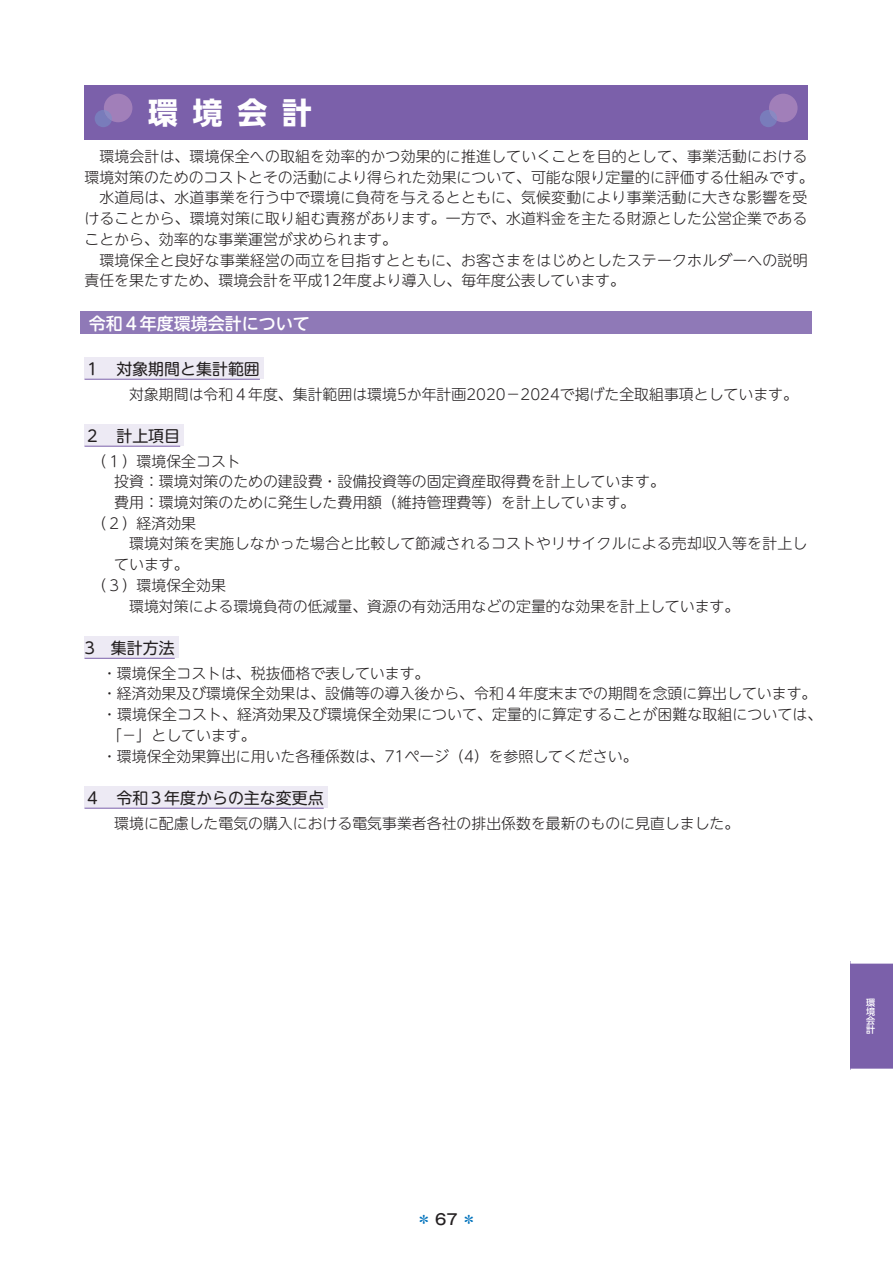
<style>
.page{position:relative;width:893px;height:1263px;background:#fff}
.page>*{position:absolute;margin:0;border:0;box-sizing:border-box;transform-origin:0 0}
.t1{font:700 29.7px "UD Shin Go Pr 6 N";color:#fff}
.t2{font:500 16.95px "UD Shin M Go Pro";color:#fff}
.t3{font:15.9px "UD Shin M Go Pro";color:#231f20}
.t4{font:300 14.85px "UD Shin M Go Pro";color:#231f20}
.t5{font:500 14.85px "Gothic MB101 Pr 6";color:#0072bc}
.t6{font:500 9px/9px "UD Shin Go Pr 6 N";color:#fff;text-align:justify}
.s1{color:#231f20}
</style>
<div class="page">
<div style="left:850px;top:961px;width:43px;height:110px;background:#7b60aa"></div>
<hr style="left:850px;top:959px;width:43px;height:4px;background:#fff">
<hr style="left:850px;top:1069px;width:43px;height:4px;background:#fff">
<div style="left:85px;top:85px;width:723px;height:55px;background:#7b60aa"></div>
<div style="left:104px;top:94px;width:28px;height:28px;background:#a17fb9;border-radius:50%"></div>
<svg style="left:95px;top:110px;width:17px;height:17px"></svg>
<div style="left:769px;top:94px;width:29px;height:28px;background:#a17fb9;border-radius:50%"></div>
<svg style="left:760px;top:110px;width:17px;height:17px"></svg>
<div style="left:80px;top:311px;width:732px;height:23px;background:#8f79b7"></div>
<div style="left:84px;top:357px;width:180px;height:22px;background:#edeaf4"></div>
<hr style="left:84px;top:379px;width:176px;height:1px;background:#7b60aa">
<div style="left:84px;top:424px;width:100px;height:22px;background:#edeaf4"></div>
<hr style="left:84px;top:446px;width:96px;height:1px;background:#7b60aa">
<div style="left:84px;top:636px;width:95px;height:22px;background:#edeaf4"></div>
<hr style="left:84px;top:658px;width:91px;height:1px;background:#7b60aa">
<div style="left:84px;top:786px;width:244px;height:22px;background:#edeaf4"></div>
<hr style="left:84px;top:808px;width:240px;height:1px;background:#7b60aa">
<h1 class="t1" style="left:148px;top:88px;width:165px">環境会計</h1>
<p class="t4" style="left:99px;top:144px;width:709px">環境会計は、環境保全への取組を効率的かつ効果的に推進していくことを目的として、事業活動における</p>
<p class="t4" style="left:84px;top:165px;width:731px">環境対策のためのコストとその活動により得られた効果について、可能な限り定量的に評価する仕組みです。</p>
<p class="t4" style="left:99px;top:186px;width:709px">水道局は、水道事業を行う中で環境に負荷を与えるとともに、気候変動により事業活動に大きな影響を受</p>
<p class="t4" style="left:84px;top:206px;width:724px">けることから、環境対策に取り組む責務があります。一方で、水道料金を主たる財源とした公営企業である</p>
<p class="t4" style="left:84px;top:227px;width:314px">ことから、効率的な事業運営が求められます。</p>
<p class="t4" style="left:99px;top:248px;width:710px">環境保全と良好な事業経営の両立を目指すとともに、お客さまをはじめとしたステークホルダーへの説明</p>
<p class="t4" style="left:84px;top:269px;width:542px">責任を果たすため、環境会計を平成12年度より導入し、毎年度公表しています。</p>
<p class="t2" style="left:89px;top:309px;width:223px">令和４年度環境会計について</p>
<p class="t3" style="left:84px;top:356px;width:177px">１　対象期間と集計範囲</p>
<p class="t4" style="left:99px;top:382px;width:700px">　　対象期間は令和４年度、集計範囲は環境5か年計画2020－2024で掲げた全取組事項としています。</p>
<p class="t3" style="left:84px;top:423px;width:97px">２　計上項目</p>
<p class="t4" style="left:92px;top:449px;width:150px">（１）環境保全コスト</p>
<p class="t4" style="left:114px;top:470px;width:552px">投資：環境対策のための建設費・設備投資等の固定資産取得費を計上しています。</p>
<p class="t4" style="left:114px;top:490px;width:522px">費用：環境対策のために発生した費用額（維持管理費等）を計上しています。</p>
<p class="t4" style="left:92px;top:511px;width:106px">（２）経済効果</p>
<p class="t4" style="left:129px;top:532px;width:680px">環境対策を実施しなかった場合と比較して節減されるコストやリサイクルによる売却収入等を計上し</p>
<p class="t4" style="left:114px;top:552px;width:76px">ています。</p>
<p class="t4" style="left:92px;top:573px;width:135px">（３）環境保全効果</p>
<p class="t4" style="left:129px;top:594px;width:612px">環境対策による環境負荷の低減量、資源の有効活用などの定量的な効果を計上しています。</p>
<p class="t3" style="left:84px;top:635px;width:92px">3　集計方法</p>
<p class="t4" style="left:102px;top:661px;width:329px">・環境保全コストは、税抜価格で表しています。</p>
<p class="t4" style="left:102px;top:682px;width:716px">・経済効果及び環境保全効果は、設備等の導入後から、令和４年度末までの期間を念頭に算出しています。</p>
<p class="t4" style="left:102px;top:702px;width:722px">・環境保全コスト、経済効果及び環境保全効果について、定量的に算定することが困難な取組については、</p>
<p class="t4" style="left:107px;top:723px;width:150px">「－」としています。</p>
<p class="t4" style="left:102px;top:744px;width:537px">・環境保全効果算出に用いた各種係数は、71ページ（4）を参照してください。</p>
<p class="t3" style="left:84px;top:785px;width:241px">４　令和３年度からの主な変更点</p>
<p class="t4" style="left:99px;top:811px;width:641px">　環境に配慮した電気の購入における電気事業者各社の排出係数を最新のものに見直しました。</p>
<p class="t6" style="left:866px;top:998px;width:10px">環境会計</p>
<p class="t5" style="left:417px;top:1207px;width:61px">＊<span class="s1">67</span>＊</p>
</div>
